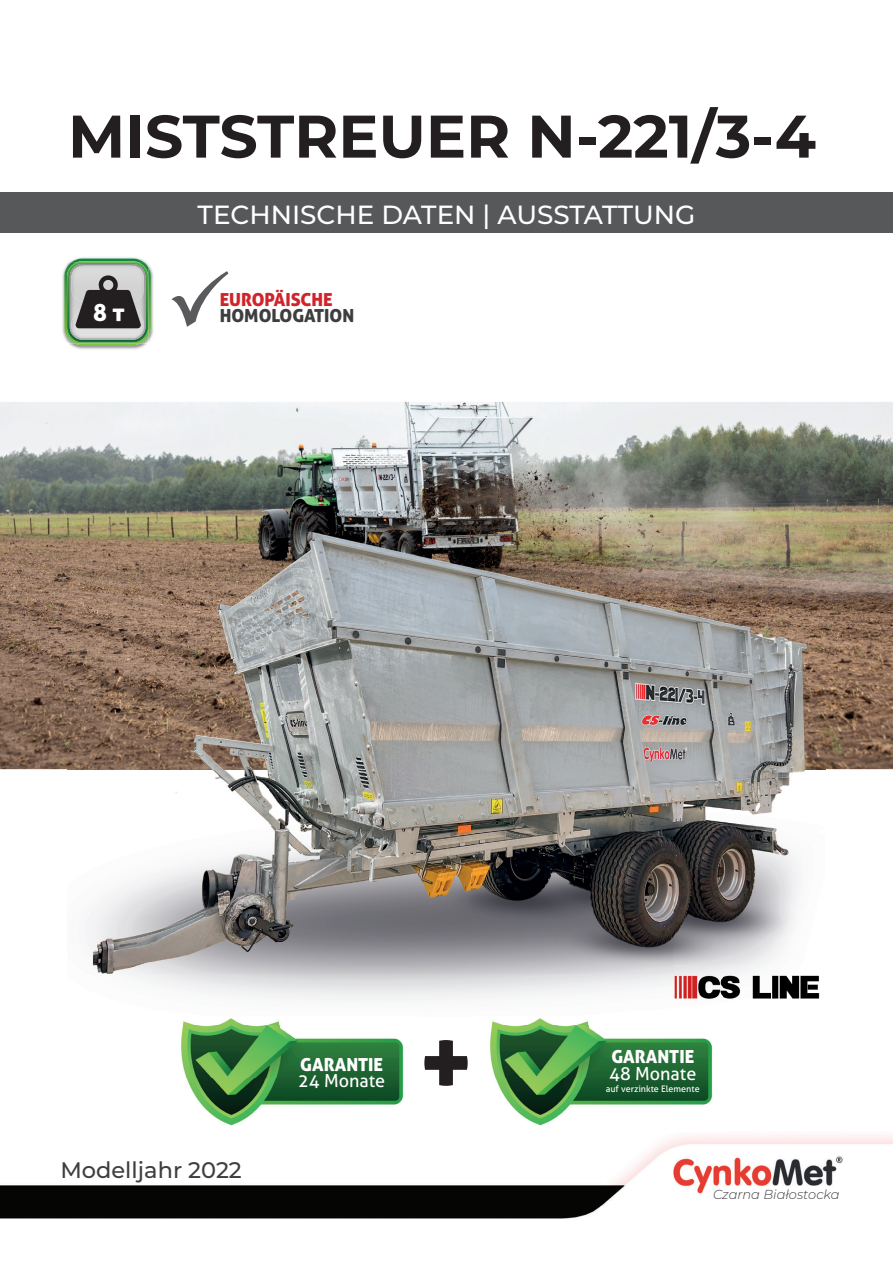
<style>
.page{position:relative;width:893px;height:1263px;background:#fff}
.page>*{position:absolute;margin:0;border:0;box-sizing:border-box;transform-origin:0 0}
.t1{font:96px "Aller Display";color:#231f20}
.t2{font:700 60px "Montserrat";color:#231f20}
.t3{font:500 26.25px "Montserrat";color:#fff}
.t4{font:24px "Aller Display";color:#fff}
.t5{font:500 22.5px "Montserrat";color:#3e3e3f}
.t6{font:18px "Aller Display";color:#fff}
.t7{font:18px "Aller";color:#fff}
.t8{font:18px "Aller Display";color:#3e3e3f}
.t9{font:18px "Aller Display";color:#d1232a}
.t10{font:italic 300 13.05px "Montserrat";color:#3e3e3f}
.t11{font:9px "Aller";color:#fff}
</style>
<div class="page">
<img style="left:0;top:1135px;width:893px;height:84px">
<img style="left:0;top:402px;width:893px;height:367px">
<div style="left:0;top:193px;width:893px;height:40px;background:#57585a"></div>
<svg style="left:171px;top:271px;width:57px;height:56px"></svg>
<img style="left:181px;top:1025px;width:223px;height:101px">
<img style="left:490px;top:1025px;width:223px;height:101px">
<img style="left:68px;top:531px;width:757px;height:494px">
<img style="left:62px;top:257px;width:92px;height:93px">
<svg style="left:66px;top:259px;width:78px;height:10px"></svg>
<img style="left:67px;top:342px;width:81px;height:2px">
<img style="left:67px;top:262px;width:81px;height:80px">
<img style="left:70px;top:264px;width:75px;height:76px">
<img style="left:71px;top:266px;width:73px;height:36px">
<img style="left:71px;top:312px;width:73px;height:26px">
<svg style="left:76px;top:275px;width:65px;height:53px;background:#605e5e"></svg>
<img style="left:675px;top:965px;width:145px;height:43px">
<h2 class="t2" style="left:68px;top:93px;width:749px">MISTSTREUER N-221/3-4</h2>
<p class="t4" style="left:93px;top:297px;width:33px">8 t</p>
<p class="t3" style="left:198px;top:197px;width:499px">TECHNISCHE DATEN | AUSSTATTUNG</p>
<p class="t9" style="left:220px;top:288px;width:114px">EUROPÄISCHE</p>
<p class="t8" style="left:220px;top:304px;width:136px">HOMOLOGATION</p>
<p class="t6" style="left:300px;top:1053px;width:84px">GARANTIE</p>
<p class="t7" style="left:298px;top:1070px;width:89px">24 Monate</p>
<h1 class="t1" style="left:418px;top:1001px;width:57px">+</h1>
<p class="t6" style="left:611px;top:1045px;width:84px">GARANTIE</p>
<p class="t7" style="left:609px;top:1062px;width:89px">48 Monate</p>
<p class="t11" style="left:606px;top:1083px;width:95px">auf verzinkte Elemente</p>
<p class="t5" style="left:60px;top:1154px;width:183px">Modelljahr 2022</p>
<p class="t10" style="left:713px;top:1186px;width:128px">Czarna Białostocka</p>
</div>
